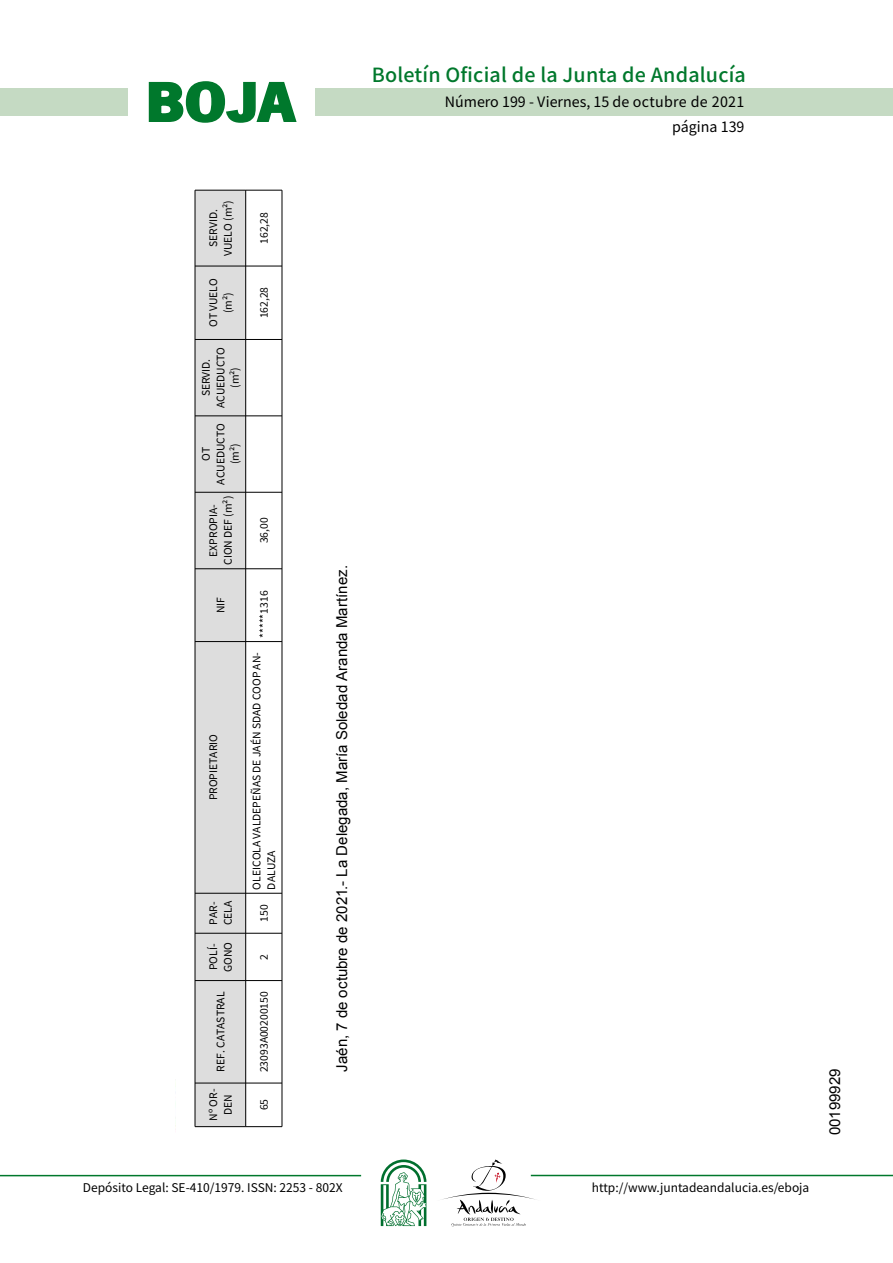
<style>
.page{position:relative;width:893px;height:1263px;background:#fff}
.page>*{position:absolute;margin:0;border:0;box-sizing:border-box;transform-origin:0 0}
.t1{font:700 57.75px "News Got T";color:#00782c;scale:1.14 1}
.t2{font:500 19.5px "Noto Sans HK";letter-spacing:.01em;color:#00782c}
.t3{font:15px "Arial";color:#000}
.t4{font:14.25px/24.5px "Noto Sans HK";color:#000;text-align:right}
.t5{font:12px "Noto Sans HK";color:#000}
.t6{font:11.55px/14.5px "Source Sans Pro";color:#000;text-align:center}
</style>
<div class="page">
<div style="left:315px;top:88px;width:577px;height:28px;background:#c5dac3"></div>
<div style="left:0;top:88px;width:128px;height:28px;background:#c5dac3"></div>
<hr style="left:0;top:1175px;width:361px;height:1px;background:#00782c">
<hr style="left:531px;top:1175px;width:361px;height:1px;background:#00782c">
<svg style="left:148px;top:81px;width:149px;height:42px"></svg>
<svg style="left:442px;top:1159px;width:100px;height:67px"></svg>
<svg style="left:381px;top:1160px;width:45px;height:66px"></svg>
<div style="left:195px;top:1083px;width:50px;height:44px;background:#ddd"></div>
<div style="left:195px;top:981px;width:50px;height:102px;background:#ddd"></div>
<div style="left:195px;top:933px;width:50px;height:48px;background:#ddd"></div>
<div style="left:195px;top:893px;width:50px;height:40px;background:#ddd"></div>
<div style="left:195px;top:642px;width:50px;height:251px;background:#ddd"></div>
<div style="left:195px;top:569px;width:50px;height:73px;background:#ddd"></div>
<div style="left:195px;top:492px;width:50px;height:77px;background:#ddd"></div>
<div style="left:195px;top:416px;width:50px;height:76px;background:#ddd"></div>
<div style="left:195px;top:339px;width:50px;height:77px;background:#ddd"></div>
<div style="left:195px;top:266px;width:50px;height:73px;background:#ddd"></div>
<div style="left:195px;top:190px;width:50px;height:76px;background:#ddd"></div>
<hr style="left:195px;top:190px;width:1px;height:937px;background:#000">
<hr style="left:245px;top:190px;width:1px;height:937px;background:#000">
<hr style="left:282px;top:190px;width:1px;height:937px;background:#000">
<hr style="left:195px;top:1126px;width:51px;height:1px;background:#000">
<hr style="left:246px;top:1126px;width:36px;height:1px;background:#000">
<hr style="left:195px;top:1083px;width:51px;height:1px;background:#000">
<hr style="left:246px;top:1083px;width:36px;height:1px;background:#000">
<hr style="left:195px;top:980px;width:51px;height:1px;background:#000">
<hr style="left:246px;top:980px;width:36px;height:1px;background:#000">
<hr style="left:195px;top:933px;width:51px;height:1px;background:#000">
<hr style="left:246px;top:933px;width:36px;height:1px;background:#000">
<hr style="left:195px;top:893px;width:51px;height:1px;background:#000">
<hr style="left:246px;top:893px;width:36px;height:1px;background:#000">
<hr style="left:195px;top:641px;width:51px;height:1px;background:#000">
<hr style="left:246px;top:641px;width:36px;height:1px;background:#000">
<hr style="left:195px;top:569px;width:51px;height:1px;background:#000">
<hr style="left:246px;top:569px;width:36px;height:1px;background:#000">
<hr style="left:195px;top:492px;width:51px;height:1px;background:#000">
<hr style="left:246px;top:492px;width:36px;height:1px;background:#000">
<hr style="left:195px;top:416px;width:51px;height:1px;background:#000">
<hr style="left:246px;top:416px;width:36px;height:1px;background:#000">
<hr style="left:195px;top:339px;width:51px;height:1px;background:#000">
<hr style="left:246px;top:339px;width:36px;height:1px;background:#000">
<hr style="left:195px;top:266px;width:51px;height:1px;background:#000">
<hr style="left:246px;top:266px;width:36px;height:1px;background:#000">
<hr style="left:195px;top:190px;width:51px;height:1px;background:#000">
<hr style="left:246px;top:190px;width:36px;height:1px;background:#000">
<h1 class="t1" style="left:145px;top:68px;width:133px">BOJA</h1>
<h2 class="t2" style="left:372px;top:64px;width:375px">Boletín Oficial de la Junta de Andalucía</h2>
<p class="t4" style="left:445px;top:90px;width:301px">Número 199 - Viernes, 15 de octubre de 2021 página 139</p>
<p class="t6" style="left:206px;top:256px;width:57px;rotate:-90deg">SERVID.<br>VUELO (m²)</p>
<p class="t6" style="left:206px;top:327px;width:50px;rotate:-90deg">OT VUELO (m²)</p>
<p class="t6" style="left:199px;top:408px;width:63px;rotate:-90deg">SERVID.<br>ACUEDUCTO (m²)</p>
<p class="t6" style="left:199px;top:485px;width:63px;rotate:-90deg">OT<br>ACUEDUCTO (m²)</p>
<p class="t6" style="left:206px;top:565px;width:71px;rotate:-90deg">EXPROPIA-<br>CION DEF (m²)</p>
<p class="t6" style="left:257px;top:244px;width:33px;rotate:-90deg">162,28</p>
<p class="t6" style="left:257px;top:318px;width:33px;rotate:-90deg">162,28</p>
<p class="t6" style="left:257px;top:543px;width:27px;rotate:-90deg">36,00</p>
<p class="t6" style="left:213px;top:613px;width:18px;rotate:-90deg">NIF</p>
<p class="t6" style="left:206px;top:800px;width:68px;rotate:-90deg">PROPIETARIO</p>
<p class="t6" style="left:206px;top:925px;width:26px;text-align:left;rotate:-90deg">PAR-<br>CELA</p>
<p class="t6" style="left:206px;top:972px;width:31px;text-align:left;rotate:-90deg">POLÍ-<br>GONO</p>
<p class="t6" style="left:213px;top:1072px;width:81px;rotate:-90deg">REF. CATASTRAL</p>
<p class="t6" style="left:206px;top:1121px;width:33px;rotate:-90deg">Nº OR-<br>DEN</p>
<p class="t6" style="left:257px;top:638px;width:49px;rotate:-90deg">*****1316</p>
<p class="t6" style="left:250px;top:890px;width:239px;text-align:left;rotate:-90deg">OLEICOLA VALDEPEÑAS DE JAÉN SDAD COOP AN-<br>DALUZA</p>
<p class="t6" style="left:257px;top:922px;width:19px;rotate:-90deg">150</p>
<p class="t6" style="left:257px;top:960px;width:7px;rotate:-90deg">2</p>
<p class="t6" style="left:257px;top:1072px;width:82px;rotate:-90deg">23093A00200150</p>
<p class="t6" style="left:257px;top:1110px;width:13px;rotate:-90deg">65</p>
<p class="t3" style="left:332px;top:1072px;width:508px;rotate:-90deg">Jaén, 7 de octubre de 2021.- La Delegada, María Soledad Aranda Martínez.</p>
<p class="t5" style="left:83px;top:1181px;width:261px">Depósito Legal: SE-410/1979. ISSN: 2253 - 802X</p>
<p class="t5" style="left:592px;top:1181px;width:219px">http://www.juntadeandalucia.es/eboja</p>
<p class="t3" style="left:825px;top:1135px;width:68px;rotate:-90deg">00199929</p>
</div>
